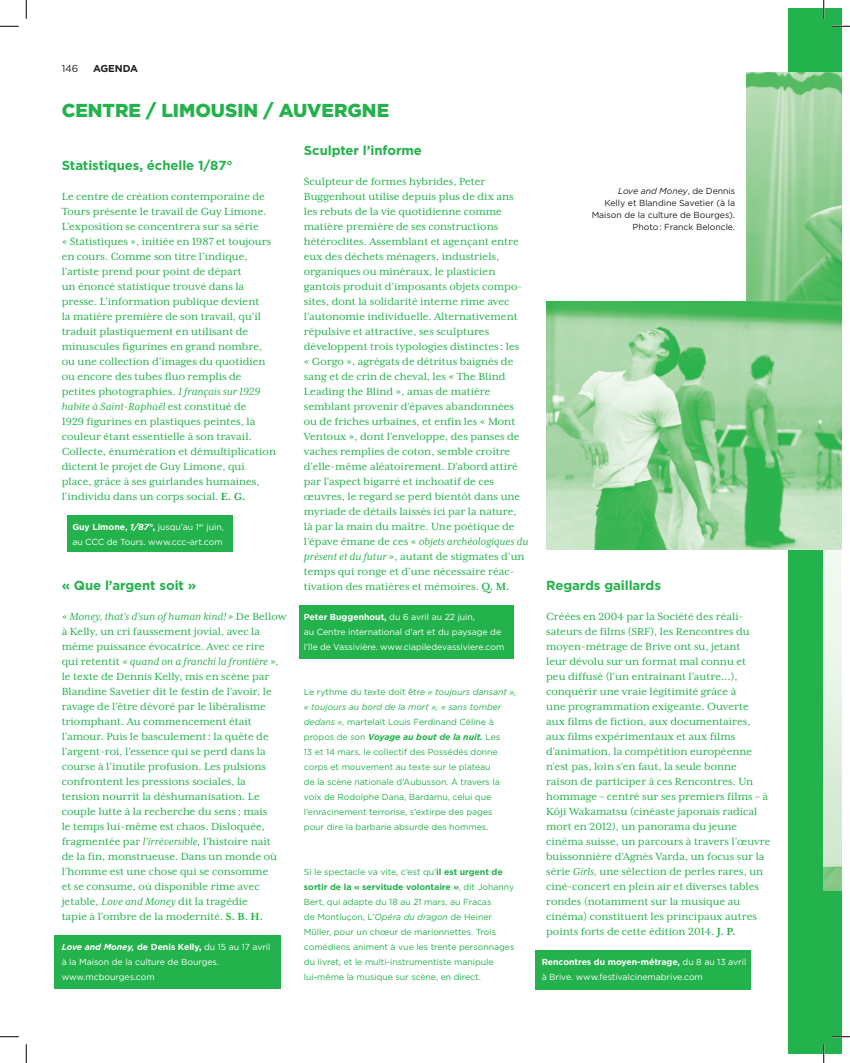
<style>
.page{position:relative;width:850px;height:1063px;background:#fff}
.page>*{position:absolute;margin:0;border:0;box-sizing:border-box;transform-origin:0 0}
.t1{font:900 18.75px "Gotham";color:#23b24b}
.t2{font:700 13.12px "Gotham";letter-spacing:-.005em;color:#23b24b}
.t3{font:11.88px/15px "Mrs Eaves XL Serif OT";color:#23b24b}
.t4{font:700 10px "Gotham";letter-spacing:-.005em;color:#231f20}
.t5{font:10px "Gotham";color:#231f20}
.t6{font:8.75px/15px "Gotham";letter-spacing:-.005em;color:#23b24b}
.t7{font:8.75px/15px "Gotham";letter-spacing:-.005em;color:#fff}
.t8{font:8.75px/11.9px "Gotham";letter-spacing:-.005em;color:#231f20;text-align:right}
.s1{font-style:italic}
.s2{font-weight:700}
.s3{font-weight:700;font-style:italic}
</style>
<div class="page">
<div style="left:788px;top:9px;width:53px;height:1045px;background:#23b24b"></div>
<div style="left:299px;top:605px;width:214px;height:53px;background:#23b24b"></div>
<div style="left:55px;top:935px;width:226px;height:53px;background:#23b24b"></div>
<div style="left:67px;top:515px;width:166px;height:36px;background:#23b24b"></div>
<div style="left:535px;top:950px;width:215px;height:39px;background:#23b24b"></div>
<img style="left:823px;top:549px;width:18px;height:341px">
<img style="left:746px;top:72px;width:95px;height:230px">
<img style="left:546px;top:302px;width:295px;height:247px">
<svg style="left:0;top:25px;width:19px;height:2px"></svg>
<svg style="left:831px;top:25px;width:19px;height:2px"></svg>
<svg style="left:0;top:1036px;width:19px;height:1px"></svg>
<svg style="left:831px;top:1035px;width:19px;height:2px"></svg>
<svg style="left:25px;top:0;width:2px;height:19px"></svg>
<svg style="left:25px;top:1044px;width:2px;height:18px"></svg>
<svg style="left:823px;top:0;width:1px;height:19px"></svg>
<svg style="left:823px;top:1044px;width:1px;height:18px"></svg>
<p class="t5" style="left:62px;top:62px;width:18px">146</p>
<p class="t4" style="left:93px;top:62px;width:46px">AGENDA</p>
<h1 class="t1" style="left:62px;top:98px;width:329px">CENTRE / LIMOUSIN / AUVERGNE</h1>
<p class="t2" style="left:304px;top:141px;width:119px">Sculpter l’informe</p>
<p class="t3" style="left:304px;top:174px;width:226px">Sculpteur de formes hybrides, Peter Buggenhout utilise depuis plus de dix ans les rebuts de la vie quotidienne comme matière première de ses constructions hétéroclites. Assemblant et agençant entre eux des déchets ménagers, industriels, organiques ou minéraux, le plasticien gantois produit d’imposants objets compo&shy;sites, dont la solidarité interne rime avec l’autonomie individuelle. Alternativement répulsive et attractive, ses sculptures développent trois typologies distinctes: les<br>« Gorgo », agrégats de détritus baignés de sang et de crin de cheval, les « The Blind Leading the Blind », amas de matière semblant provenir d’épaves abandonnées ou de friches urbaines, et enfin les « Mont Ventoux », dont l’enveloppe, des panses de vaches remplies de coton, semble croître d’elle-même aléatoirement. D’abord attiré par l’aspect bigarré et inchoatif de ces œuvres, le regard se perd bientôt dans une myriade de détails laissés ici par la nature, là par la main du maître. Une poétique de l’épave émane de ces « <span class="s1">objets archéologiques du présent et du futur</span> », autant de stigmates d’un temps qui ronge et d’une nécessaire réac&shy;tivation des matières et mémoires. <span class="s2">Q. M.</span></p>
<p class="t2" style="left:62px;top:156px;width:172px">Statistiques, échelle 1/87°</p>
<p class="t3" style="left:62px;top:189px;width:216px">Le centre de création contemporaine de Tours présente le travail de Guy Limone.<br>L’exposition se concentrera sur sa série<br>« Statistiques », initiée en 1987 et toujours en cours. Comme son titre l’indique, l’artiste prend pour point de départ<br>un énoncé statistique trouvé dans la presse. L’information publique devient<br>la matière première de son travail, qu’il traduit plastiquement en utilisant de minuscules figurines en grand nombre, ou une collection d’images du quotidien ou encore des tubes fluo remplis de petites photographies. <span class="s1">1 français sur 1929 habite à Saint-Raphaël</span> est constitué de<br>1929 figurines en plastiques peintes, la couleur étant essentielle à son travail.<br>Collecte, énumération et démultiplication dictent le projet de Guy Limone, qui place, grâce à ses guirlandes humaines, l’individu dans un corps social. <span class="s2">E. G.</span></p>
<p class="t7" style="left:72px;top:519px;width:153px"><span class="s2">Guy Limone,</span> <span class="s3">1/87°</span><span class="s2">,</span> jusqu’au 1<sup>er</sup> juin, au CCC de Tours. www.ccc-art.com</p>
<p class="t2" style="left:62px;top:576px;width:136px">« Que l’argent soit »</p>
<p class="t3" style="left:62px;top:609px;width:226px"><span class="s1">« Money, that’s d’sun of human kind! »</span> De Bellow à Kelly, un cri faussement jovial, avec la même puissance évocatrice. Avec ce rire<br>qui retentit <span class="s1">« quand on a franchi la frontière », </span>le texte de Dennis Kelly, mis en scène par Blandine Savetier dit le festin de l’avoir, le ravage de l’être dévoré par le libéralisme triomphant. Au commencement était l’amour. Puis le basculement: la quête de l’argent-roi, l’essence qui se perd dans la course à l’inutile profusion. Les pulsions confrontent les pressions sociales, la tension nourrit la déshumanisation. Le couple lutte à la recherche du sens; mais<br>le temps lui-même est chaos. Disloquée, fragmentée par <span class="s1">l’irréversible,</span> l’histoire naît<br>de la fin, monstrueuse. Dans un monde où l’homme est une chose qui se consomme<br>et se consume, où disponible rime avec jetable, <span class="s1">Love and Money</span> dit la tragédie<br>tapie à l’ombre de la modernité. <span class="s2">S. B. H.</span></p>
<p class="t7" style="left:304px;top:609px;width:202px"><span class="s2">Peter Buggenhout,</span> du 6 avril au 22 juin,<br>au Centre international d’art et du paysage de l’île de Vassivière. www.ciapiledevassiviere.com</p>
<p class="t6" style="left:304px;top:684px;width:214px">Le rythme du texte doit être <span class="s1">« toujours dansant », « toujours au bord de la mort », « sans tomber dedans »,</span> martelait Louis Ferdinand Céline à propos de son <span class="s3">Voyage au bout de la nuit.</span> Les<br>13 et 14 mars, le collectif des Possédés donne corps et mouvement au texte sur le plateau<br>de la scène nationale d’Aubusson. À travers la voix de Rodolphe Dana, Bardamu, celui que l’enracinement terrorise, s’extirpe des pages<br>pour dire la barbarie absurde des hommes.</p>
<p class="t6" style="left:304px;top:864px;width:212px">Si le spectacle va vite, c’est qu’<span class="s2">il est urgent de sortir de la « servitude volontaire »</span>, dit Johanny Bert, qui adapte du 18 au 21 mars, au Fracas<br>de Montluçon, L’<span class="s1">Opéra du dragon</span> de Heiner Müller, pour un chœur de marionnettes. Trois comédiens animent à vue les trente personnages du livret, et le multi-instrumentiste manipule lui-même la musique sur scène, en direct.</p>
<p class="t7" style="left:62px;top:939px;width:210px"><span class="s3">Love and Money,</span> <span class="s2">de Denis Kelly,</span> du 15 au 17 avril à la Maison de la culture de Bourges. www.mcbourges.com</p>
<p class="t8" style="left:592px;top:185px;width:145px"><span class="s1">Love and Money</span>, de Dennis<br>Kelly et Blandine Savetier (à la<br>Maison de la culture de Bourges).<br>Photo : Franck Beloncle.</p>
<p class="t2" style="left:546px;top:576px;width:116px">Regards gaillards</p>
<p class="t3" style="left:546px;top:609px;width:226px">Créées en 2004 par la Société des réali&shy;sateurs de films (SRF), les Rencontres du moyen-métrage de Brive ont su, jetant<br>leur dévolu sur un format mal connu et<br>peu diffusé (l’un entraînant l’autre…), conquérir une vraie légitimité grâce à<br>une programmation exigeante. Ouverte aux films de fiction, aux documentaires, aux films expérimentaux et aux films d’animation, la compétition européenne n’est pas, loin s’en faut, la seule bonne raison de participer à ces Rencontres. Un hommage – centré sur ses premiers films – à Kôji Wakamatsu (cinéaste japonais radical mort en 2012), un panorama du jeune cinéma suisse, un parcours à travers l’œuvre buissonnière d’Agnès Varda, un focus sur la série <span class="s1">Girls,</span> une sélection de perles rares, un ciné-concert en plein air et diverses tables rondes (notamment sur la musique au cinéma) constituent les principaux autres points forts de cette édition 2014. <span class="s2">J. P.</span></p>
<p class="t7" style="left:542px;top:954px;width:206px"><span class="s2">Rencontres du moyen-métrage,</span> du 8 au 13 avril à Brive. www.festivalcinemabrive.com</p>
</div>
